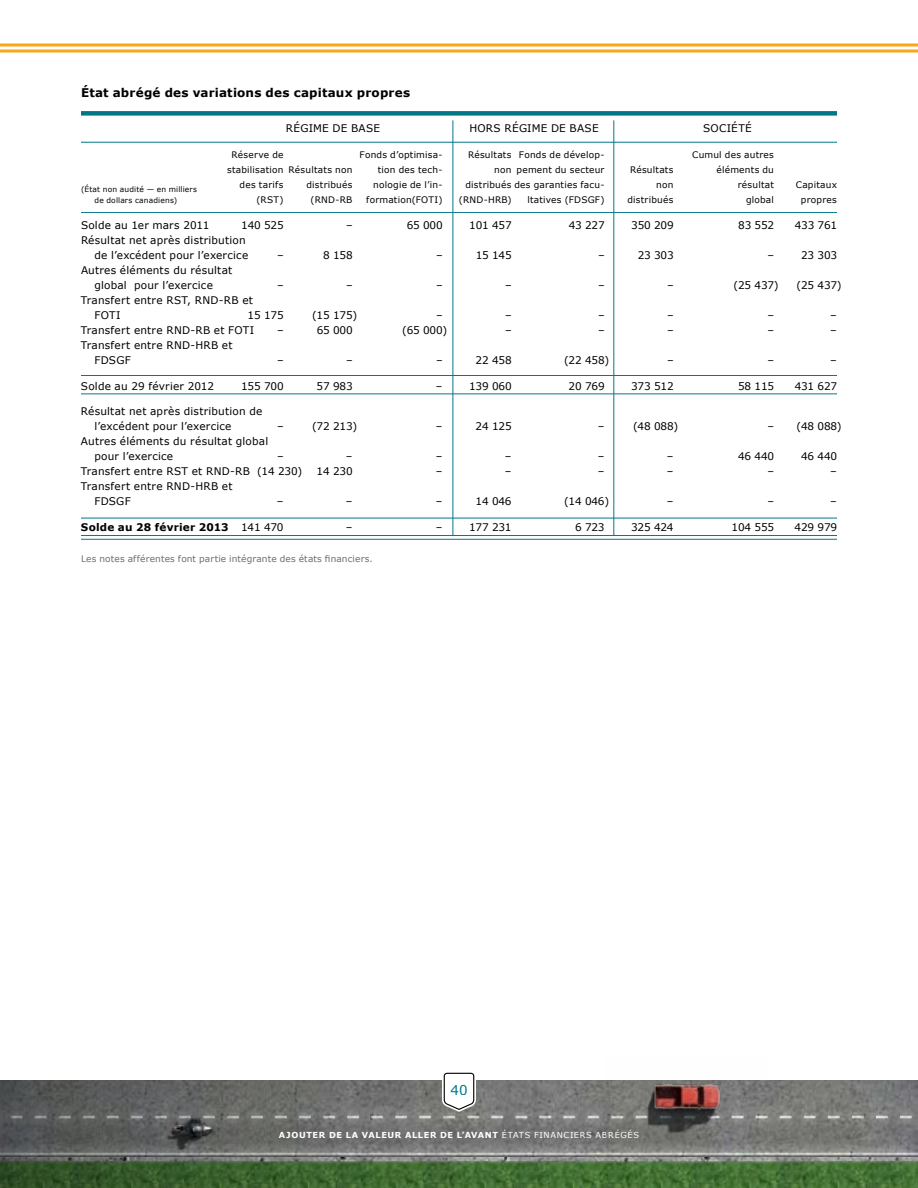
<style>
.page{position:relative;width:918px;height:1188px;background:#fff}
.page>*{position:absolute;margin:0;border:0;box-sizing:border-box;transform-origin:0 0}
.t1{font:13.5px "Verdana";color:#00788a}
.t2{font:700 12px "Verdana";letter-spacing:.015em;color:#000}
.t3{font:10.5px/15px "Verdana";letter-spacing:.01em;color:#000}
.t4{font:700 10.5px "Verdana";letter-spacing:.015em;color:#000}
.t5{font:9px "Verdana";letter-spacing:.025em;color:#000}
.t6{font:9px "Verdana";letter-spacing:.015em;color:#6d6e71}
.t7{font:700 8.25px "Verdana";letter-spacing:.075em;color:#fff}
.t8{font:7.5px "Verdana";letter-spacing:.02em;color:#000}
.s1{font-weight:400}
</style>
<div class="page">
<svg style="left:0;top:1118px;width:918px;height:70px;background:#5e7058"></svg>
<svg style="left:0;top:1072px;width:918px;height:46px"></svg>
<hr style="left:0;top:44px;width:918px;height:2px;background:#faa61a">
<hr style="left:0;top:50px;width:918px;height:2px;background:#faa61a">
<hr style="left:81px;top:375px;width:756px;height:1px;background:#00788a">
<hr style="left:81px;top:394px;width:756px;height:1px;background:#00788a">
<hr style="left:81px;top:518px;width:756px;height:1px;background:#00788a">
<hr style="left:81px;top:212px;width:756px;height:1px;background:#00788a">
<hr style="left:81px;top:142px;width:756px;height:1px;background:#00788a">
<div style="left:81px;top:111px;width:756px;height:5px;background:#00788a"></div>
<hr style="left:81px;top:535px;width:756px;height:1px;background:#00788a">
<hr style="left:81px;top:539px;width:756px;height:1px;background:#00788a">
<hr style="left:453px;top:120px;width:1px;height:415px;background:#00788a">
<hr style="left:614px;top:120px;width:1px;height:415px;background:#00788a">
<img style="left:607px;top:1072px;width:160px;height:74px">
<img style="left:160px;top:1114px;width:56px;height:40px">
<img style="left:160px;top:1116px;width:55px;height:38px">
<p class="t2" style="left:81px;top:84px;width:331px">État abrégé des variations des capitaux propres</p>
<p class="t3" style="left:286px;top:121px;width:96px">Régime de base</p>
<p class="t3" style="left:469px;top:121px;width:131px">Hors régime de base</p>
<p class="t3" style="left:703px;top:121px;width:50px">Société</p>
<p class="t5" style="left:231px;top:149px;width:54px">Réserve de</p>
<p class="t5" style="left:360px;top:149px;width:84px">Fonds d’optimisa-</p>
<p class="t5" style="left:468px;top:149px;width:138px">Résultats Fonds de dévelop-</p>
<p class="t5" style="left:692px;top:149px;width:83px">Cumul des autres</p>
<p class="t5" style="left:227px;top:164px;width:127px">stabilisation Résultats non</p>
<p class="t5" style="left:378px;top:164px;width:66px">tion des tech-</p>
<p class="t5" style="left:494px;top:164px;width:112px">non pement du secteur</p>
<p class="t5" style="left:630px;top:164px;width:45px">Résultats</p>
<p class="t5" style="left:716px;top:164px;width:59px">éléments du</p>
<p class="t8" style="left:81px;top:185px;width:118px">(État non audité — en milliers</p>
<p class="t5" style="left:240px;top:179px;width:45px">des tarifs</p>
<p class="t5" style="left:306px;top:179px;width:48px">distribués</p>
<p class="t5" style="left:373px;top:179px;width:71px">nologie de l’in-</p>
<p class="t5" style="left:465px;top:179px;width:141px">distribués des garanties facu-</p>
<p class="t5" style="left:656px;top:179px;width:19px">non</p>
<p class="t5" style="left:738px;top:179px;width:38px">résultat</p>
<p class="t5" style="left:796px;top:179px;width:43px">Capitaux</p>
<p class="t8" style="left:94px;top:195px;width:84px">de dollars canadiens)</p>
<p class="t5" style="left:256px;top:194px;width:29px">(RST)</p>
<p class="t5" style="left:311px;top:194px;width:43px">(RND-RB</p>
<p class="t5" style="left:366px;top:194px;width:78px">formation(FOTI)</p>
<p class="t5" style="left:459px;top:194px;width:54px">(RND-HRB)</p>
<p class="t5" style="left:527px;top:194px;width:79px">ltatives (FDSGF)</p>
<p class="t5" style="left:627px;top:194px;width:48px">distribués</p>
<p class="t5" style="left:746px;top:194px;width:29px">global</p>
<p class="t5" style="left:801px;top:194px;width:38px">propres</p>
<p class="t3" style="left:81px;top:217px;width:130px">Solde au 1er mars 2011</p>
<p class="t3" style="left:241px;top:217px;width:44px">140 525</p>
<p class="t3" style="left:346px;top:217px;width:8px">–</p>
<p class="t3" style="left:407px;top:217px;width:38px">65 000</p>
<p class="t3" style="left:469px;top:217px;width:44px">101 457</p>
<p class="t3" style="left:569px;top:217px;width:38px">43 227</p>
<p class="t3" style="left:631px;top:217px;width:44px">350 209</p>
<p class="t3" style="left:738px;top:217px;width:38px">83 552</p>
<p class="t3" style="left:795px;top:217px;width:44px">433 761</p>
<p class="t3" style="left:81px;top:232px;width:169px;text-align:right">Résultat net après distribution de l’excédent pour l’exercice</p>
<p class="t3" style="left:277px;top:247px;width:8px">–</p>
<p class="t3" style="left:323px;top:247px;width:31px">8 158</p>
<p class="t3" style="left:436px;top:247px;width:8px">–</p>
<p class="t3" style="left:476px;top:247px;width:38px">15 145</p>
<p class="t3" style="left:598px;top:247px;width:8px">–</p>
<p class="t3" style="left:638px;top:247px;width:38px">23 303</p>
<p class="t3" style="left:768px;top:247px;width:8px">–</p>
<p class="t3" style="left:801px;top:247px;width:38px">23 303</p>
<p class="t3" style="left:81px;top:262px;width:153px;text-align:center">Autres éléments du résultat global pour l’exercice</p>
<p class="t3" style="left:277px;top:277px;width:8px">–</p>
<p class="t3" style="left:346px;top:277px;width:8px">–</p>
<p class="t3" style="left:436px;top:277px;width:8px">–</p>
<p class="t3" style="left:505px;top:277px;width:8px">–</p>
<p class="t3" style="left:598px;top:277px;width:8px">–</p>
<p class="t3" style="left:667px;top:277px;width:8px">–</p>
<p class="t3" style="left:734px;top:277px;width:47px">(25 437)</p>
<p class="t3" style="left:797px;top:277px;width:47px">(25 437)</p>
<p class="t3" style="left:94px;top:292px;width:160px;text-indent:-14px">Transfert entre RST, RND-RB et<br>FOTI</p>
<p class="t3" style="left:248px;top:307px;width:38px">15 175</p>
<p class="t3" style="left:312px;top:307px;width:47px">(15 175)</p>
<p class="t3" style="left:436px;top:307px;width:8px">–</p>
<p class="t3" style="left:505px;top:307px;width:8px">–</p>
<p class="t3" style="left:598px;top:307px;width:8px">–</p>
<p class="t3" style="left:667px;top:307px;width:8px">–</p>
<p class="t3" style="left:768px;top:307px;width:8px">–</p>
<p class="t3" style="left:830px;top:307px;width:8px">–</p>
<p class="t3" style="left:81px;top:322px;width:175px">Transfert entre RND-RB et FOTI</p>
<p class="t3" style="left:277px;top:322px;width:8px">–</p>
<p class="t3" style="left:317px;top:322px;width:38px">65 000</p>
<p class="t3" style="left:402px;top:322px;width:47px">(65 000)</p>
<p class="t3" style="left:505px;top:322px;width:8px">–</p>
<p class="t3" style="left:598px;top:322px;width:8px">–</p>
<p class="t3" style="left:667px;top:322px;width:8px">–</p>
<p class="t3" style="left:768px;top:322px;width:8px">–</p>
<p class="t3" style="left:830px;top:322px;width:8px">–</p>
<p class="t3" style="left:94px;top:337px;width:140px;text-indent:-14px">Transfert entre RND-HRB et<br>FDSGF</p>
<p class="t3" style="left:277px;top:352px;width:8px">–</p>
<p class="t3" style="left:346px;top:352px;width:8px">–</p>
<p class="t3" style="left:436px;top:352px;width:8px">–</p>
<p class="t3" style="left:476px;top:352px;width:38px">22 458</p>
<p class="t3" style="left:564px;top:352px;width:47px">(22 458)</p>
<p class="t3" style="left:667px;top:352px;width:8px">–</p>
<p class="t3" style="left:768px;top:352px;width:8px">–</p>
<p class="t3" style="left:830px;top:352px;width:8px">–</p>
<p class="t3" style="left:81px;top:378px;width:135px">Solde au 29 février 2012</p>
<p class="t3" style="left:241px;top:378px;width:44px">155 700</p>
<p class="t3" style="left:317px;top:378px;width:38px">57 983</p>
<p class="t3" style="left:436px;top:378px;width:8px">–</p>
<p class="t3" style="left:469px;top:378px;width:44px">139 060</p>
<p class="t3" style="left:569px;top:378px;width:38px">20 769</p>
<p class="t3" style="left:631px;top:378px;width:44px">373 512</p>
<p class="t3" style="left:738px;top:378px;width:38px">58 115</p>
<p class="t3" style="left:795px;top:378px;width:44px">431 627</p>
<p class="t3" style="left:94px;top:404px;width:169px;text-indent:-14px">Résultat net après distribution de l’excédent pour l’exercice</p>
<p class="t3" style="left:277px;top:419px;width:8px">–</p>
<p class="t3" style="left:312px;top:419px;width:47px">(72 213)</p>
<p class="t3" style="left:436px;top:419px;width:8px">–</p>
<p class="t3" style="left:476px;top:419px;width:38px">24 125</p>
<p class="t3" style="left:598px;top:419px;width:8px">–</p>
<p class="t3" style="left:633px;top:419px;width:47px">(48 088)</p>
<p class="t3" style="left:768px;top:419px;width:76px">– (48 088)</p>
<p class="t3" style="left:94px;top:434px;width:175px;text-indent:-14px">Autres éléments du résultat global pour l’exercice</p>
<p class="t3" style="left:277px;top:449px;width:8px">–</p>
<p class="t3" style="left:346px;top:449px;width:8px">–</p>
<p class="t3" style="left:436px;top:449px;width:8px">–</p>
<p class="t3" style="left:505px;top:449px;width:8px">–</p>
<p class="t3" style="left:598px;top:449px;width:8px">–</p>
<p class="t3" style="left:667px;top:449px;width:8px">–</p>
<p class="t3" style="left:738px;top:449px;width:38px">46 440</p>
<p class="t3" style="left:801px;top:449px;width:38px">46 440</p>
<p class="t3" style="left:81px;top:464px;width:223px">Transfert entre RST et RND-RB (14 230)</p>
<p class="t3" style="left:317px;top:464px;width:38px">14 230</p>
<p class="t3" style="left:436px;top:464px;width:8px">–</p>
<p class="t3" style="left:505px;top:464px;width:8px">–</p>
<p class="t3" style="left:598px;top:464px;width:8px">–</p>
<p class="t3" style="left:667px;top:464px;width:8px">–</p>
<p class="t3" style="left:767px;top:464px;width:8px">–</p>
<p class="t3" style="left:830px;top:464px;width:8px">–</p>
<p class="t3" style="left:94px;top:479px;width:140px;text-indent:-14px">Transfert entre RND-HRB et<br>FDSGF</p>
<p class="t3" style="left:277px;top:494px;width:8px">–</p>
<p class="t3" style="left:346px;top:494px;width:8px">–</p>
<p class="t3" style="left:436px;top:494px;width:8px">–</p>
<p class="t3" style="left:476px;top:494px;width:38px">14 046</p>
<p class="t3" style="left:564px;top:494px;width:47px">(14 046)</p>
<p class="t3" style="left:667px;top:494px;width:8px">–</p>
<p class="t3" style="left:767px;top:494px;width:8px">–</p>
<p class="t3" style="left:830px;top:494px;width:8px">–</p>
<p class="t4" style="left:81px;top:520px;width:204px">Solde au 28 février 2013 <span class="s1">141 470</span></p>
<p class="t3" style="left:346px;top:520px;width:8px">–</p>
<p class="t3" style="left:436px;top:520px;width:8px">–</p>
<p class="t3" style="left:469px;top:520px;width:44px">177 231</p>
<p class="t3" style="left:575px;top:520px;width:31px">6 723</p>
<p class="t3" style="left:631px;top:520px;width:44px">325 424</p>
<p class="t3" style="left:732px;top:520px;width:44px">104 555</p>
<p class="t3" style="left:795px;top:520px;width:44px">429 979</p>
<p class="t6" style="left:81px;top:553px;width:293px">Les notes afférentes font partie intégrante des états financiers.</p>
<p class="t1" style="left:450px;top:1081px;width:19px">40</p>
<p class="t7" style="left:279px;top:1129px;width:362px">AJOUTER DE LA VALEUR ALLER DE L’AVANT <span class="s1">ÉTATS FINANCIERS ABRÉGÉS</span></p>
</div>
